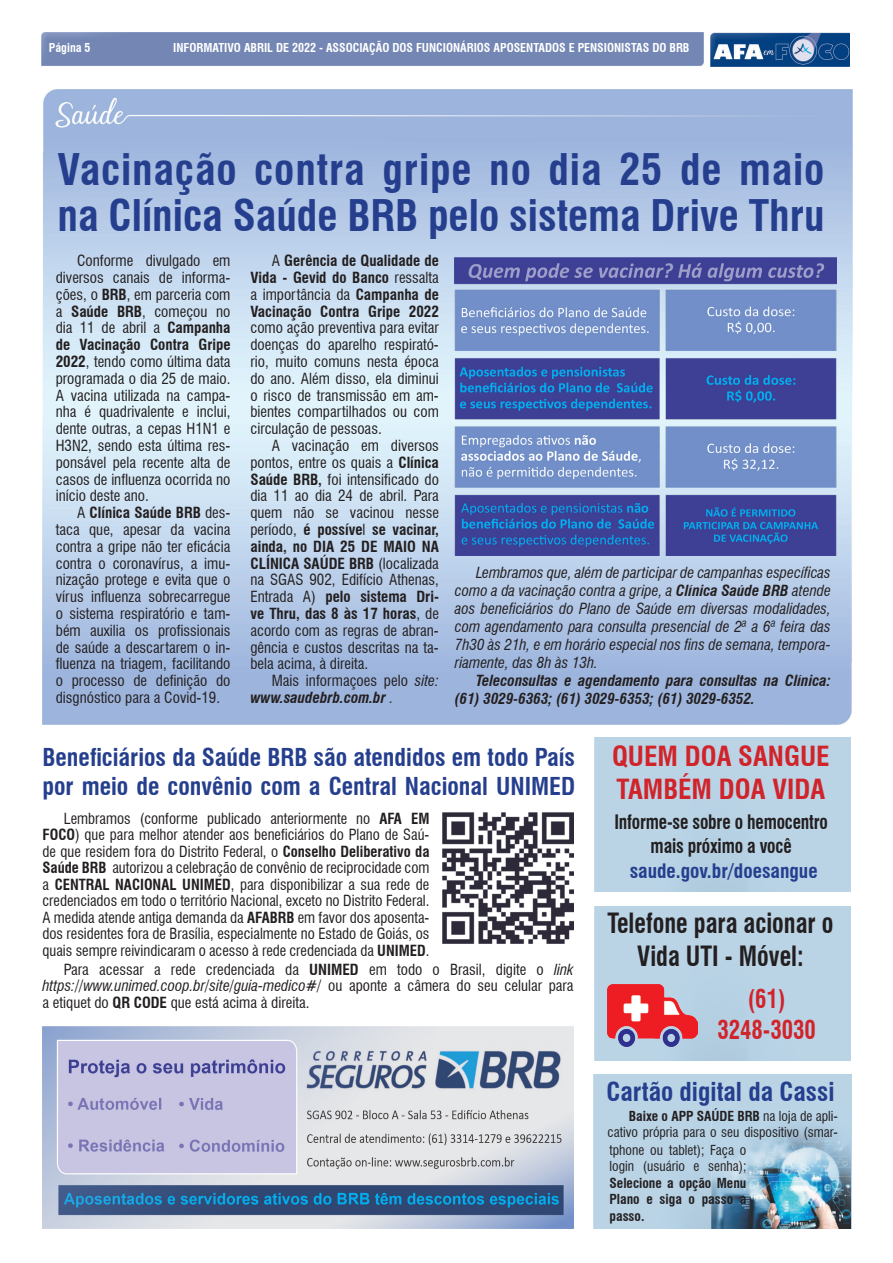
<style>
.page{position:relative;width:893px;height:1263px;background:#fff}
.page>*{position:absolute;margin:0;border:0;box-sizing:border-box;transform-origin:0 0}
.t1{font:700 condensed 42.6px "Swiss 721 BT";color:#253f8e}
.t2{font:700 condensed 42.6px "Swiss 721 BT";letter-spacing:.02em;color:#253f8e}
.t3{font:700 condensed 27.3px "Swiss 721 BT";color:#231f20;scale:.89 1}
.t4{font:700 condensed 27.15px/32.5px "Swiss 721 BT";color:#d1232a}
.t5{font:700 condensed 25.5px "Swiss 721 BT";color:#253f8e}
.t6{font:700 condensed 25.2px "Swiss 721 BT";color:#d1232a;scale:.9 1}
.t7{font:700 condensed 24.15px "Swiss 721 BT";color:#253f8e}
.t8{font:700 condensed 19.5px "Swiss 721 BT";letter-spacing:-.01em;color:#231f20;scale:.9 1}
.t9{font:700 condensed 19.5px "Swiss 721 BT";color:#253f8e}
.t10{font:condensed 15px/16.8px "Swiss 721 BT";color:#231f20;text-align:justify}
.t11{font:italic condensed 15px/18px "Swiss 721 BT";color:#231f20;text-align:justify}
.t12{font:italic 700 condensed 15px/18px "Swiss 721 BT";color:#231f20}
.t13{font:condensed 13.5px/16.6px "Swiss 721 BT";color:#231f20}
.t14{font:700 condensed 12px "Swiss 721 BT";color:#fff}
.s1{font-weight:700}
.s2{font-style:italic}
.s3{font-weight:700;font-style:italic}
</style>
<div class="page">
<img style="left:42px;top:33px;width:808px;height:34px">
<div style="left:594px;top:906px;width:256px;height:154px;background:#bad4e6"></div>
<img style="left:43px;top:90px;width:809px;height:635px">
<div style="left:594px;top:1074px;width:257px;height:154px;background:#bad4e6"></div>
<img style="left:712px;top:1107px;width:139px;height:121px">
<img style="left:608px;top:985px;width:90px;height:61px">
<img style="left:442px;top:812px;width:132px;height:131px">
<img style="left:455px;top:258px;width:381px;height:297px">
<img style="left:43px;top:1026px;width:531px;height:202px">
<p class="t14" style="left:49px;top:40px;width:43px">Página 5</p>
<p class="t14" style="left:173px;top:40px;width:518px">INFORMATIVO ABRIL DE 2022 - ASSOCIAÇÃO DOS FUNCIONÁRIOS APOSENTADOS E PENSIONISTAS DO BRB</p>
<p class="t2" style="left:58px;top:143px;width:768px">Vacinação contra gripe no dia 25 de maio</p>
<p class="t1" style="left:58px;top:190px;width:768px">na Clínica Saúde BRB pelo sistema Drive Thru</p>
<p class="t10" style="left:56px;top:252px;width:176px;text-indent:21px">Conforme divulgado em diversos canais de informa&shy;ções, o <span class="s1">BRB</span>, em parceria com a <span class="s1">Saúde BRB</span>, começou no dia 11 de abril a <span class="s1">Campanha de Vacinação Contra Gripe 2022</span>, tendo como última data programada o dia 25 de maio.<br>A vacina utilizada na campa&shy;nha é quadrivalente e inclui, dente outras, a cepas H1N1 e H3N2, sendo esta última res&shy;ponsável pela recente alta de casos de influenza ocorrida no início deste ano.</p>
<p class="t10" style="left:56px;top:504px;width:176px;text-indent:21px">A <span class="s1">Clínica Saúde BRB</span> des&shy;taca que, apesar da vacina contra a gripe não ter eficácia contra o coronavírus, a imu&shy;nização protege e evita que o vírus influenza sobrecarregue o sistema respiratório e tam&shy;bém auxilia os profissionais de saúde a descartarem o in&shy;fluenza na triagem, facilitando o processo de definição do disgnóstico para a Covid-19.</p>
<p class="t10" style="left:250px;top:252px;width:190px;text-indent:21px">A <span class="s1">Gerência de Qualidade de Vida - Gevid do Banco</span> ressalta a importância da <span class="s1">Campanha de Vacinação Contra Gripe 2022 </span>como ação preventiva para evitar doenças do aparelho respirató&shy;rio, muito comuns nesta época do ano. Além disso, ela diminui o risco de transmissão em am&shy;bientes compartilhados ou com circulação de pessoas.</p>
<p class="t10" style="left:250px;top:437px;width:190px;text-indent:21px">A vacinação em diversos pontos, entre os quais a <span class="s1">Clínica Saúde BRB,</span> foi intensificado do dia 11 ao dia 24 de abril. Para quem não se vacinou nesse período, <span class="s1">é possíve</span>l <span class="s1">se vacinar, ainda, no DIA 25 DE MAIO NA CLÍNICA SAÚDE BRB</span> (localizada na SGAS 902, Edifício Athenas, Entrada A) <span class="s1">pelo sistema Dri&shy;ve Thru, das 8 às 17 horas</span>, de acordo com as regras de abran&shy;gência e custos descritas na ta&shy;bela acima, à direita.</p>
<p class="t10" style="left:250px;top:672px;width:190px;text-indent:21px">Mais informaçoes pelo <span class="s2">site: </span><span class="s3">www.saudebrb.com.br</span> <span class="s2">.</span></p>
<p class="t11" style="left:455px;top:564px;width:377px;text-indent:21px">Lembramos que, além de participar de campanhas específicas como a da vacinação contra a gripe, a <span class="s1">Clínica Saúde BRB</span> atende aos beneficiários do Plano de Saúde em diversas modalidades, com agendamento para consulta presencial de 2ª a 6ª feira das 7h30 às 21h, e em horário especial nos fins de semana, tempora&shy;riamente, das 8h às 13h.</p>
<p class="t12" style="left:455px;top:672px;width:377px;text-indent:21px">Teleconsultas e agendamento para consultas na Clínica: (61) 3029-6363; (61) 3029-6353; (61) 3029-6352.</p>
<p class="t7" style="left:43px;top:743px;width:534px">Beneficiários da Saúde BRB são atendidos em todo País</p>
<p class="t7" style="left:43px;top:772px;width:534px">por meio de convênio com a Central Nacional UNIMED</p>
<p class="t10" style="left:43px;top:810px;width:388px;text-indent:21px">Lembramos (conforme publicado anteriormente no <span class="s1">AFA EM FOCO</span>) que para melhor atender aos beneficiários do Plano de Saú&shy;de que residem fora do Distrito Federal, o <span class="s1">Conselho Deliberativo da Saúde BRB</span> autorizou a celebração de convênio de reciprocidade com a <span class="s1">CENTRAL NACIONAL UNIMED</span>, para disponibilizar a sua rede de credenciados em todo o território Nacional, exceto no Distrito Federal.<br>A medida atende antiga demanda da <span class="s1">AFABRB</span> em favor dos aposenta&shy;dos residentes fora de Brasília, especialmente no Estado de Goiás, os quais sempre reivindicaram o acesso à rede credenciada da <span class="s1">UNIMED</span>.</p>
<p class="t10" style="left:43px;top:961px;width:533px;text-indent:21px">Para acessar a rede credenciada da <span class="s1">UNIMED</span> em todo o Brasil, digite o <span class="s2">link https://www.unimed.coop.br/site/guia-medico#/</span> ou aponte a câmera do seu celular para a etiquet do <span class="s1">QR CODE</span> que está acima à direita.</p>
<p class="t4" style="left:612px;top:740px;width:219px">QUEM DOA SANGUE<br>TAMBÉM DOA VIDA</p>
<p class="t8" style="left:614px;top:810px;width:239px">Informe-se sobre o hemocentro</p>
<p class="t8" style="left:651px;top:834px;width:158px">mais próximo a você</p>
<p class="t9" style="left:630px;top:859px;width:190px">saude.gov.br/doesangue</p>
<p class="t3" style="left:607px;top:907px;width:255px">Telefone para acionar o</p>
<p class="t3" style="left:637px;top:940px;width:189px">Vida UTI - Móvel:</p>
<p class="t6" style="left:748px;top:984px;width:43px">(61)</p>
<p class="t6" style="left:717px;top:1014px;width:111px">3248-3030</p>
<p class="t5" style="left:606px;top:1076px;width:230px">Cartão digital da Cassi</p>
<p class="t13" style="left:608px;top:1107px;width:232px;text-indent:21px"><span class="s1">Baixe o APP SAÚDE BRB</span> na loja de apli&shy;cativo própria para o seu dispositivo (smar&shy;tphone ou tablet); Faça o<br>login (usuário e senha);<br><span class="s1">Selecione a opção Menu<br>Plano e siga o passo a<br>passo.</span></p>
</div>
